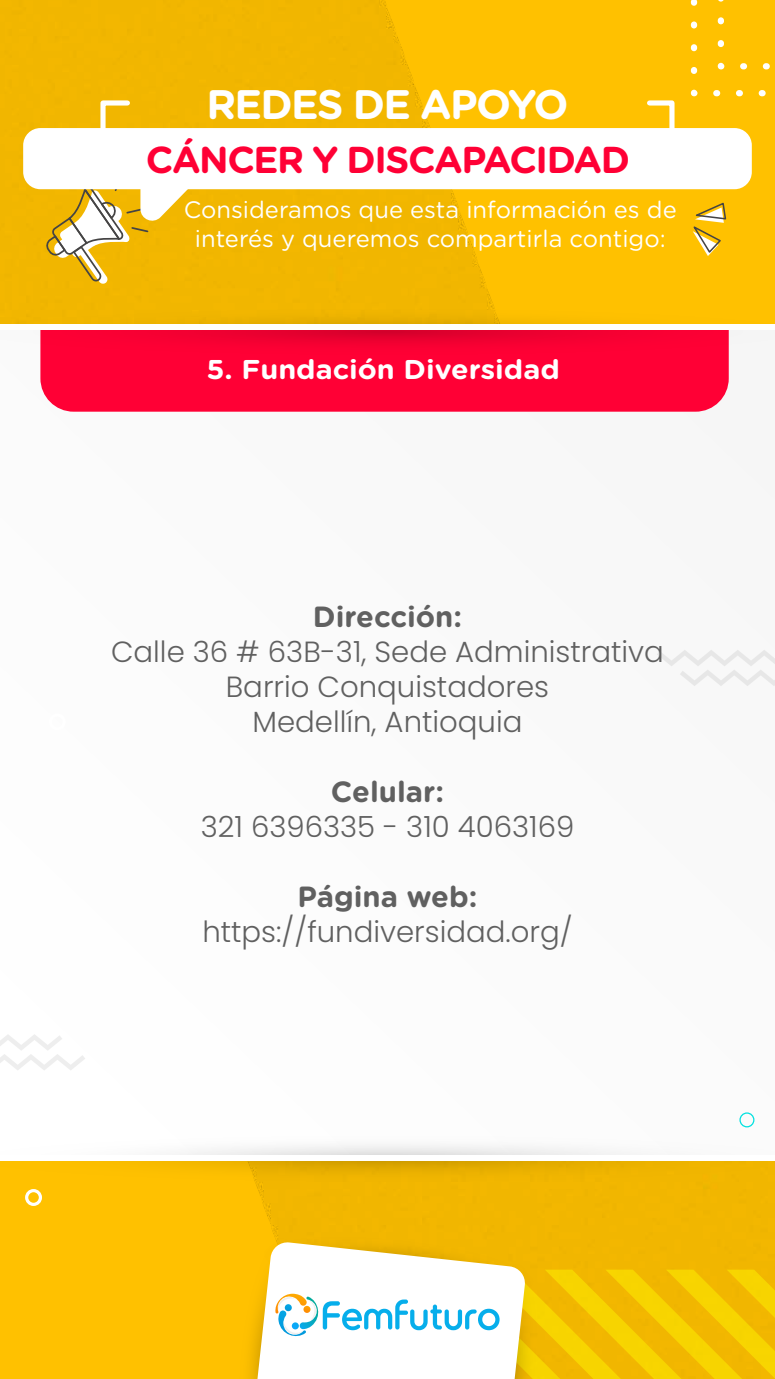
<style>
.page{position:relative;width:775px;height:1379px;background:#fff}
.page>*{position:absolute;margin:0;border:0;box-sizing:border-box;transform-origin:0 0}
.t1{font:700 41.25px "Gotham Rounded";letter-spacing:-.04em;color:#fff}
.t2{font:700 37.5px "Gotham Rounded";letter-spacing:-.04em;color:#ff0035}
.t3{font:300 29.12px/35px "Poppins";color:#606060;text-align:center}
.t4{font:700 29.12px "Gotham Rounded";color:#606060}
.t5{font:700 27.25px "Gotham Rounded";color:#fff;scale:1.06 1}
.t6{font:23.75px/28.5px "Gotham Rounded";color:#fff;text-align:center}
</style>
<div class="page">
<img style="left:0;top:0;width:775px;height:1379px">
<div style="left:0;top:324px;width:775px;height:833px;background:#fbfbfb"></div>
<div style="left:40px;top:355px;width:689px;height:57px;background:#ff0035"></div>
<svg style="left:0;top:308px;width:775px;height:47px;background:#f5582c"></svg>
<svg style="left:0;top:1147px;width:775px;height:34px"></svg>
<div style="left:0;top:1155px;width:775px;height:5px;background:#fff"></div>
<div style="left:0;top:324px;width:775px;height:6px;background:#fff"></div>
<svg style="left:713px;top:90px;width:62px;height:6px"></svg>
<svg style="left:691px;top:90px;width:6px;height:6px"></svg>
<svg style="left:691px;top:0;width:6px;height:74px"></svg>
<svg style="left:740px;top:63px;width:35px;height:6px"></svg>
<svg style="left:718px;top:63px;width:6px;height:6px"></svg>
<svg style="left:718px;top:0;width:6px;height:47px"></svg>
<div style="left:49px;top:713px;width:17px;height:17px;border:3px solid #fff;border-radius:50%"></div>
<div style="left:25px;top:1189px;width:17px;height:17px;border:3px solid #fff;border-radius:50%"></div>
<div style="left:739px;top:1112px;width:15px;height:15px;border:1px solid #00e1df;border-radius:50%"></div>
<svg style="left:692px;top:201px;width:35px;height:55px;background:#e9bd36"></svg>
<svg style="left:657px;top:650px;width:118px;height:36px"></svg>
<svg style="left:0;top:1035px;width:85px;height:35px"></svg>
<svg style="left:239px;top:1236px;width:536px;height:143px"></svg>
<svg style="left:98px;top:98px;width:35px;height:30px"></svg>
<svg style="left:644px;top:98px;width:33px;height:30px"></svg>
<svg style="left:44px;top:189px;width:149px;height:95px"></svg>
<div style="left:23px;top:128px;width:729px;height:61px;background:#fff;border-radius:17px"></div>
<h1 class="t1" style="left:206px;top:74px;width:364px">REDES DE APOYO</h1>
<p class="t2" style="left:146px;top:132px;width:486px">CÁNCER Y DISCAPACIDAD</p>
<p class="t6" style="left:184px;top:194px;width:494px">Consideramos que esta información es de interés y queremos compartirla contigo:</p>
<p class="t5" style="left:207px;top:350px;width:335px">5. Fundación Diversidad</p>
<p class="t4" style="left:313px;top:595px;width:151px">Dirección:</p>
<p class="t3" style="left:111px;top:634px;width:554px">Calle 36 # 63B-31, Sede Administrativa<br>Barrio Conquistadores<br>Medellín, Antioquia</p>
<p class="t4" style="left:331px;top:770px;width:115px">Celular:</p>
<p class="t3" style="left:201px;top:809px;width:375px">321 6396335 - 310 4063169</p>
<p class="t4" style="left:298px;top:875px;width:181px">Página web:</p>
<p class="t3" style="left:202px;top:914px;width:372px">https://fundiversidad.org/</p>
</div>
